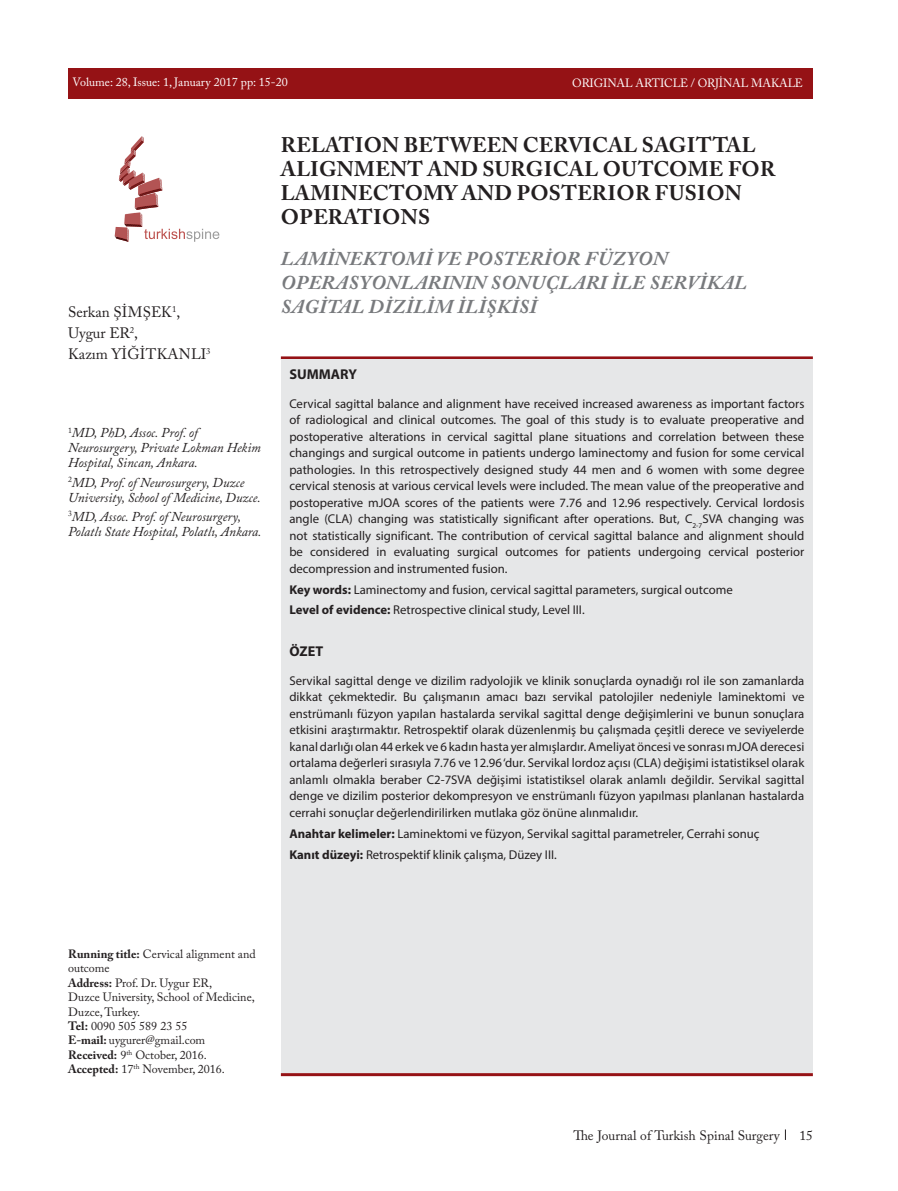
<style>
.page{position:relative;width:898px;height:1191px;background:#fff}
.page>*{position:absolute;margin:0;border:0;box-sizing:border-box;transform-origin:0 0}
.İNG_başlık{font:700 21px/24px "Adobe Caslon Pro";letter-spacing:.015em;color:#231f20}
.TR_başlık{font:italic 700 19.5px/24px "Adobe Caslon Pro";letter-spacing:.015em;color:#787a7d}
.yazarlar{font:15px "Adobe Caslon Pro";color:#231f20}
.özet_başlık_başlık{font:700 14.25px "Myriad Pro";color:#231f20}
.kurum{font:italic 13.5px/15px "Adobe Caslon Pro";color:#231f20}
.t1{font:13.5px "Adobe Caslon Pro";color:#231f20}
.Özet_metin{font:12.75px/16.5px "Myriad Pro";color:#231f20;text-align:justify}
.Adres{font:12px/14.4px "Adobe Caslon Pro";color:#231f20}
.t2{font:12px "Adobe Caslon Pro";color:#fff}
.s1{font-weight:700}
</style>
<div class="page">
<div style="left:68px;top:68px;width:744px;height:30px;background:#951215"></div>
<hr style="left:281px;top:1073px;width:531px;height:3px;background:#951215">
<svg style="left:115px;top:136px;width:104px;height:106px"></svg>
<hr style="left:281px;top:356px;width:531px;height:3px;background:#951215">
<div style="left:281px;top:359px;width:531px;height:714px;background:#e6e7e8"></div>
<p class="t2" style="left:73px;top:75px;width:217px">Volume: 28, Issue: 1, January 2017 pp: 15-20</p>
<p class="t2" style="left:572px;top:76px;width:232px">ORIGINAL ARTICLE / ORJİNAL MAKALE</p>
<p class="İNG_başlık" style="left:281px;top:132px;width:496px">RELATION BETWEEN CERVICAL SAGITTAL<br>ALIGNMENT AND SURGICAL OUTCOME FOR<br>LAMINECTOMY AND POSTERIOR FUSION<br>OPERATIONS</p>
<p class="TR_başlık" style="left:281px;top:246px;width:467px">LAMİNEKTOMİ VE POSTERİOR FÜZYON<br>OPERASYONLARININ SONUÇLARI İLE SERVİKAL</p>
<p class="yazarlar" style="left:68px;top:302px;width:113px">Serkan ŞİMŞEK<sup>1</sup>,</p>
<p class="TR_başlık" style="left:281px;top:294px;width:257px">SAGİTAL DİZİLİM İLİŞKİSİ</p>
<p class="yazarlar" style="left:68px;top:323px;width:71px">Uygur ER<sup>2</sup>,</p>
<p class="yazarlar" style="left:68px;top:344px;width:144px">Kazım YİĞİTKANLI<sup>3</sup></p>
<p class="kurum" style="left:68px;top:425px;width:194px"><sup>1</sup>MD, PhD, Assoc. Prof. of<br>Neurosurgery, Private Lokman Hekim<br>Hospital, Sincan, Ankara.</p>
<p class="kurum" style="left:68px;top:474px;width:194px"><sup>2</sup>MD, Prof. of Neurosurgery, Duzce<br>University, School of Medicine, Duzce.</p>
<p class="kurum" style="left:68px;top:509px;width:195px"><sup>3</sup>MD, Assoc. Prof. of Neurosurgery,<br>Polatlı State Hospital, Polatlı, Ankara.</p>
<p class="özet_başlık_başlık" style="left:289px;top:364px;width:69px">SUMMARY</p>
<p class="Özet_metin" style="left:289px;top:395px;width:516px">Cervical sagittal balance and alignment have received increased awareness as important factors of radiological and clinical outcomes. The goal of this study is to evaluate preoperative and postoperative alterations in cervical sagittal plane situations and correlation between these changings and surgical outcome in patients undergo laminectomy and fusion for some cervical pathologies. In this retrospectively designed study 44 men and 6 women with some degree cervical stenosis at various cervical levels were included. The mean value of the preoperative and postoperative mJOA scores of the patients were 7.76 and 12.96 respectively. Cervical lordosis angle (CLA) changing was statistically significant after operations. But, C<sub>2-7</sub>SVA changing was not statistically significant. The contribution of cervical sagittal balance and alignment should be considered in evaluating surgical outcomes for patients undergoing cervical posterior decompression and instrumented fusion.</p>
<p class="Özet_metin" style="left:289px;top:581px;width:444px"><span class="s1">Key words:</span> Laminectomy and fusion, cervical sagittal parameters, surgical outcome</p>
<p class="Özet_metin" style="left:289px;top:602px;width:296px"><span class="s1">Level of evidence:</span> Retrospective clinical study, Level III.</p>
<p class="özet_başlık_başlık" style="left:289px;top:641px;width:35px">ÖZET</p>
<p class="Özet_metin" style="left:289px;top:672px;width:516px">Servikal sagittal denge ve dizilim radyolojik ve klinik sonuçlarda oynadığı rol ile son zamanlarda dikkat çekmektedir. Bu çalışmanın amacı bazı servikal patolojiler nedeniyle laminektomi ve enstrümanlı füzyon yapılan hastalarda servikal sagittal denge değişimlerini ve bunun sonuçlara etkisini araştırmaktır. Retrospektif olarak düzenlenmiş bu çalışmada çeşitli derece ve seviyelerde kanal darlığı olan 44 erkek ve 6 kadın hasta yer almışlardır. Ameliyat öncesi ve sonrası mJOA derecesi ortalama değerleri sırasıyla 7.76 ve 12.96 ‘dur. Servikal lordoz açısı (CLA) değişimi istatistiksel olarak anlamlı olmakla beraber C2-7SVA değişimi istatistiksel olarak anlamlı değildir. Servikal sagittal denge ve dizilim posterior dekompresyon ve enstrümanlı füzyon yapılması planlanan hastalarda cerrahi sonuçlar değerlendirilirken mutlaka göz önüne alınmalıdır.</p>
<p class="Özet_metin" style="left:289px;top:825px;width:471px"><span class="s1">Anahtar kelimeler:</span> Laminektomi ve füzyon, Servikal sagittal parametreler, Cerrahi sonuç</p>
<p class="Özet_metin" style="left:289px;top:845px;width:269px"><span class="s1">Kanıt düzeyi:</span> Retrospektif klinik çalışma, Düzey III.</p>
<p class="Adres" style="left:68px;top:946px;width:189px"><span class="s1">Running title:</span> Cervical alignment and outcome</p>
<p class="Adres" style="left:68px;top:975px;width:145px"><span class="s1">Address:</span> Prof. Dr. Uygur ER,</p>
<p class="Adres" style="left:68px;top:989px;width:188px">Duzce University, School of Medicine,<br>Duzce, Turkey.</p>
<p class="Adres" style="left:68px;top:1018px;width:121px"><span class="s1">Tel:</span> 0090 505 589 23 55</p>
<p class="Adres" style="left:68px;top:1033px;width:139px"><span class="s1">E-mail:</span> uygurer@gmail.com</p>
<p class="Adres" style="left:68px;top:1047px;width:140px"><span class="s1">Received:</span> 9<sup>th</sup> October, 2016.</p>
<p class="Adres" style="left:68px;top:1061px;width:158px"><span class="s1">Accepted:</span> 17<sup>th</sup> November, 2016.</p>
<p class="t1" style="left:573px;top:1127px;width:208px">The Journal of Turkish Spinal Surgery</p>
<p class="t1" style="left:799px;top:1127px;width:15px">15</p>
</div>
